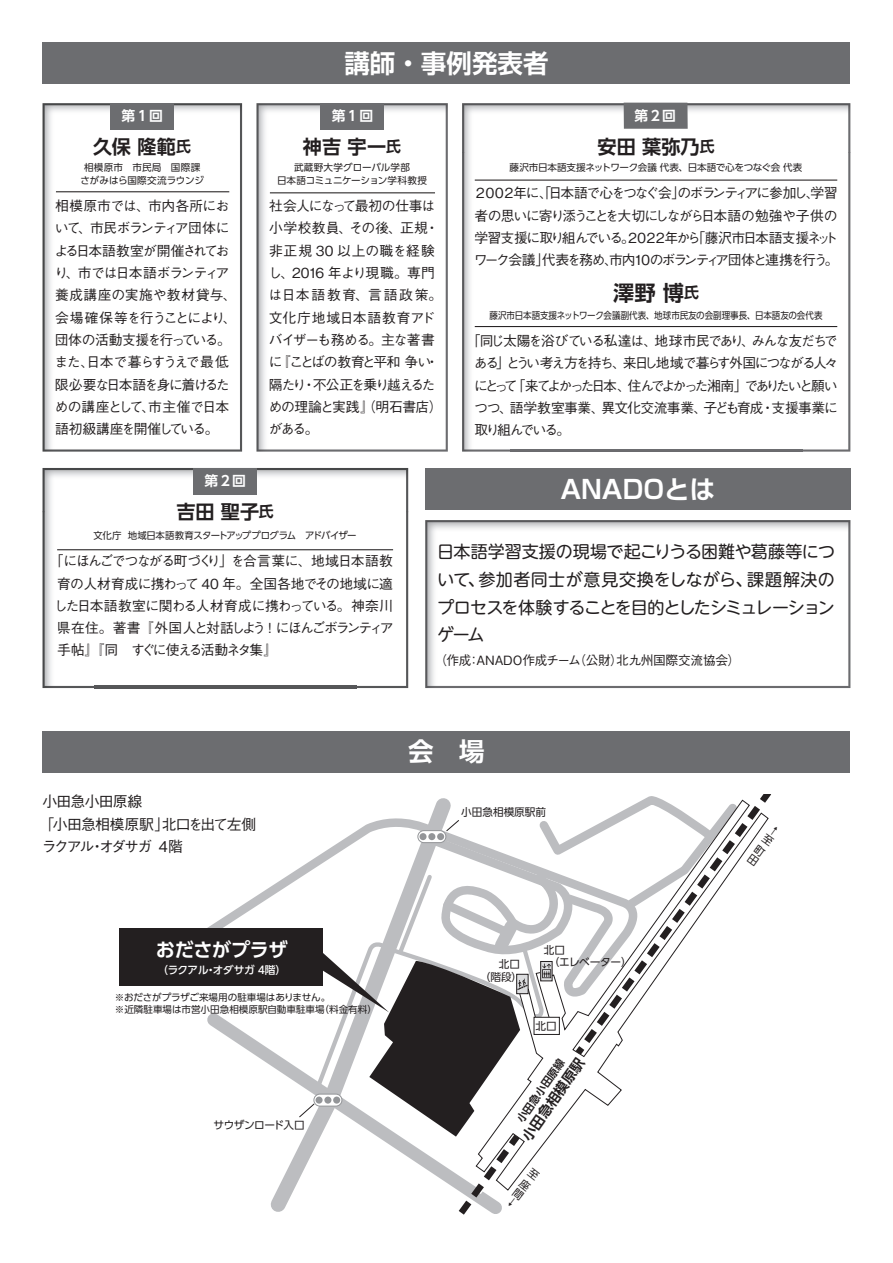
<style>
.page{position:relative;width:893px;height:1263px;background:#fff}
.page>*{position:absolute;margin:0;border:0;box-sizing:border-box;transform-origin:0 0}
.t1{font:700 25.5px "Shin Go Upr De";color:#fff}
.t2{font:700 21.3px "UD Shin Go Pro De";color:#231f20}
.t3{font:700 19.2px "UD Shin Go Pro De";color:#231f20}
.t4{font:700 19.2px "UD Shin Go Pro De";letter-spacing:-.02em;color:#fff}
.t5{font:16.95px/27.6px "UD Shin M Go Pro";letter-spacing:-.045em;color:#231f20;text-align:justify}
.t6{font:500 14.85px/22.4px "Gothic BBB Pro";letter-spacing:-.065em;color:#231f20}
.t7{font:500 13.8px/22.4px "Gothic BBB Pro";letter-spacing:-.075em;color:#231f20;text-align:justify}
.t8{font:500 13.8px/22.4px "Gothic BBB Pro";letter-spacing:-.055em;color:#231f20}
.t9{font:500 13.8px/22.4px "Gothic BBB Pro";letter-spacing:-.04em;color:#231f20}
.t10{font:700 13.8px "UD Shin Go Pro De";color:#fff}
.t11{font:700 13.8px "UD Shin Go Pro De";color:#231f20}
.t12{font:500 12.75px "Gothic BBB Pro";letter-spacing:-.025em;color:#231f20}
.t13{font:10.65px/12.8px "UD Shin Go Pro";color:#231f20;text-align:right}
.t14{font:500 10.65px "UD Shin Go Pro";letter-spacing:-.025em;color:#fff}
.t15{font:10.65px/12.8px "UD Shin Go Pro";letter-spacing:-.025em;color:#231f20}
.t16{font:10.65px "UD Shin Go Pro";letter-spacing:-.04em;color:#231f20}
.t17{font:700 10.65px "UD Shin Go Pro De";color:#231f20}
.t18{font:9.6px/12.8px "UD Shin Go Pro";letter-spacing:-.005em;color:#231f20;text-align:center}
.t19{font:9.6px "UD Shin Go Pro";letter-spacing:-.005em;color:#231f20;scale:.89 1}
.t20{font:9.6px "UD Shin Go Pro";letter-spacing:-.025em;color:#231f20}
.t21{font:9.6px "UD Shin Go Pro";letter-spacing:-.05em;color:#231f20}
.s1{font-size:14.85px}
</style>
<div class="page">
<svg style="left:207px;top:1015px;width:51px;height:42px"></svg>
<svg style="left:258px;top:1042px;width:186px;height:170px"></svg>
<svg style="left:181px;top:868px;width:118px;height:147px"></svg>
<svg style="left:452px;top:1136px;width:50px;height:79px"></svg>
<svg style="left:476px;top:1136px;width:74px;height:54px"></svg>
<div style="left:120px;top:929px;width:203px;height:57px;background:#231f20"></div>
<img style="left:43px;top:103px;width:199px;height:349px">
<img style="left:95px;top:550px;width:261px;height:136px">
<img style="left:43px;top:468px;width:365px;height:44px">
<img style="left:43px;top:512px;width:52px;height:176px">
<img style="left:356px;top:512px;width:52px;height:176px">
<img style="left:94px;top:686px;width:262px;height:2px">
<img style="left:425px;top:520px;width:425px;height:168px">
<div style="left:110px;top:103px;width:64px;height:26px;background:#6c6d70"></div>
<div style="left:193px;top:468px;width:64px;height:26px;background:#6c6d70"></div>
<div style="left:43px;top:43px;width:807px;height:41px;background:#6c6d70"></div>
<div style="left:425px;top:468px;width:425px;height:42px;background:#6c6d70"></div>
<div style="left:43px;top:731px;width:807px;height:41px;background:#6c6d70"></div>
<img style="left:256px;top:103px;width:192px;height:349px">
<div style="left:321px;top:103px;width:63px;height:26px;background:#6c6d70"></div>
<hr style="left:270px;top:192px;width:165px;height:1px;background:#231f20">
<hr style="left:56px;top:191px;width:173px;height:1px;background:#231f20">
<hr style="left:57px;top:549px;width:336px;height:1px;background:#231f20">
<img style="left:462px;top:103px;width:388px;height:49px">
<img style="left:462px;top:152px;width:49px;height:300px">
<img style="left:802px;top:152px;width:48px;height:300px">
<div style="left:624px;top:103px;width:64px;height:26px;background:#6c6d70"></div>
<hr style="left:475px;top:180px;width:362px;height:1px;background:#231f20">
<hr style="left:475px;top:326px;width:362px;height:1px;background:#231f20">
<svg style="left:507px;top:1167px;width:33px;height:24px"></svg>
<svg style="left:299px;top:794px;width:472px;height:342px"></svg>
<h1 class="t1" style="left:344px;top:42px;width:206px">講師・事例発表者</h1>
<p class="t10" style="left:122px;top:105px;width:43px">第１回</p>
<h3 class="t3" style="left:93px;top:131px;width:99px">久保 隆範<span class="s1">氏</span></h3>
<p class="t18" style="left:80px;top:161px;width:125px">相模原市　市民局　国際課さがみはら国際交流ラウンジ</p>
<p class="t8" style="left:54px;top:193px;width:184px">相模原市では、市内各所において、市民ボランティア団体による日本語教室が開催されており、市では日本語ボランティア養成講座の実施や教材貸与、会場確保等を行うことにより、団体の活動支援を行っている。また、日本で暮らすうえで最低限必要な日本語を身に着けるための講座として、市主催で日本語初級講座を開催している。</p>
<p class="t10" style="left:332px;top:105px;width:43px">第１回</p>
<h3 class="t3" style="left:303px;top:131px;width:100px">神吉 宇一<span class="s1">氏</span></h3>
<p class="t18" style="left:277px;top:161px;width:151px">武蔵野大学グローバル学部<br>日本語コミュニケーション学科教授</p>
<p class="t9" style="left:268px;top:193px;width:176px">社会人になって最初の仕事は小学校教員、その後、正規・非正規 30 以上の職を経験し、2016 年より現職。専門は日本語教育、言語政策。文化庁地域日本語教育アドバイザーも務める。主な著書に『ことばの教育と平和 争い・隔たり・不公正を乗り越えるための理論と実践』（明石書店）がある。</p>
<h3 class="t3" style="left:597px;top:131px;width:119px">安田 葉弥乃<span class="s1">氏</span></h3>
<p class="t20" style="left:510px;top:160px;width:294px">藤沢市日本語支援ネットワーク会議 代表、日本語で心をつなぐ会 代表</p>
<p class="t7" style="left:474px;top:180px;width:366px">２００２年に、「日本語で心をつなぐ会」のボランティアに参加し、学習者の思いに寄り添うことを大切にしながら日本語の勉強や子供の学習支援に取り組んでいる。２０２２年から「藤沢市日本語支援ネットワーク会議」代表を務め、市内１０のボランティア団体と連携を行う。</p>
<h2 class="t2" style="left:613px;top:275px;width:87px">澤野 博<span class="s1">氏</span></h2>
<p class="t19" style="left:489px;top:308px;width:376px">藤沢市日本語支援ネットワーク会議副代表、地球市民友の会副理事長、日本語友の会代表</p>
<p class="t7" style="left:474px;top:328px;width:366px;text-indent:-7px">「同じ太陽を浴びている私達は、地球市民であり、みんな友だちである」とうい考え方を持ち、来日し地域で暮らす外国につながる人々にとって「来てよかった日本、住んでよかった湘南」でありたいと願いつつ、語学教室事業、異文化交流事業、子ども育成・支援事業に取り組んでいる。</p>
<p class="t10" style="left:205px;top:470px;width:43px">第２回</p>
<h1 class="t1" style="left:560px;top:468px;width:156px">ANADOとは</h1>
<h3 class="t3" style="left:176px;top:496px;width:99px">吉田 聖子<span class="s1">氏</span></h3>
<p class="t21" style="left:94px;top:528px;width:265px">文化庁 地域日本語教育スタートアッププログラム　アドバイザー</p>
<p class="t7" style="left:50px;top:548px;width:345px">「にほんごでつながる町づくり」を合言葉に、地域日本語教育の人材育成に携わって 40 年。全国各地でその地域に適した日本語教室に関わる人材育成に携わっている。神奈川県在住。著書『外国人と対話しよう! にほんごボランティア手帖』『同　すぐに使える活動ネタ集』</p>
<p class="t5" style="left:437px;top:537px;width:399px">日本語学習支援の現場で起こりうる困難や葛藤等について、参加者同士が意見交換をしながら、課題解決のプロセスを体験することを目的としたシミュレーションゲーム</p>
<p class="t12" style="left:435px;top:650px;width:307px">（作成：ANADO作成チーム（公財）北九州国際交流協会）</p>
<p class="t6" style="left:40px;top:788px;width:218px">小田急小田原線<br>「小田急相模原駅」北口を出て左側ラクアル・オダサガ ４階</p>
<h3 class="t4" style="left:156px;top:934px;width:133px">おださがプラザ</h3>
<p class="t14" style="left:157px;top:961px;width:130px">（ラクアル・オダサガ ４階）</p>
<p class="t18" style="left:115px;top:991px;width:264px;line-height:11.7px;text-align:left">※おださがプラザご来場用の駐車場はありません。<br>※近隣駐車場は市営小田急相模原駅自動車駐車場（料金有料）</p>
<p class="t16" style="left:213px;top:1117px;width:93px">サウザンロード入口</p>
<h1 class="t1" style="left:408px;top:731px;width:78px">会　場</h1>
<p class="t13" style="left:461px;top:805px;width:87px">小田急相模原駅前</p>
<p class="t13" style="left:480px;top:957px;width:44px">北口<br>（階段）</p>
<p class="t15" style="left:544px;top:943px;width:89px">北口<br>　（エレベーター）</p>
<p class="t13" style="left:536px;top:1019px;width:23px">北口</p>
<p class="t11" style="left:516px;top:1132px;width:98px;rotate:-55deg">小田急相模原駅</p>
<p class="t17" style="left:512px;top:1116px;width:76px;rotate:-55deg">小田急小田原線</p>
</div>
